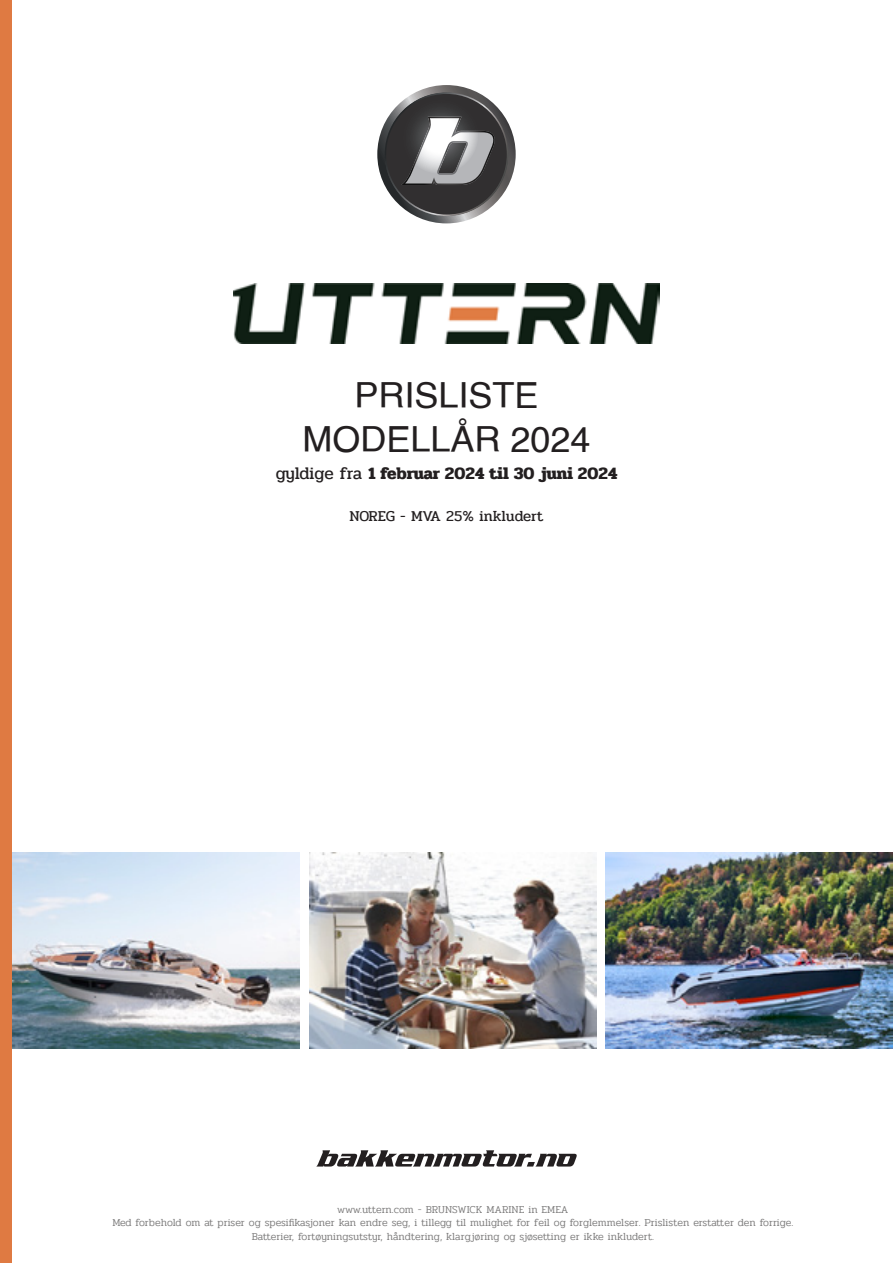
<style>
.page{position:relative;width:893px;height:1263px;background:#fff}
.page>*{position:absolute;margin:0;border:0;box-sizing:border-box;transform-origin:0 0}
.t1{font:36px/43.2px "Helvetica";color:#231f20;text-align:center}
.t2{font:700 17.25px "Pridi";color:#231f20}
.t3{font:15px "Pridi";color:#231f20}
.t4{font:300 10.5px/13.5px "Pridi";color:#7c7b7b;text-align:center}
.s1{font-weight:400}
</style>
<div class="page">
<div style="left:0;top:0;width:13px;height:1263px;background:#df7a42"></div>
<img style="left:234px;top:283px;width:425px;height:61px">
<img style="left:13px;top:853px;width:287px;height:195px">
<img style="left:309px;top:853px;width:287px;height:195px">
<img style="left:606px;top:853px;width:287px;height:195px">
<svg style="left:317px;top:1150px;width:260px;height:16px"></svg>
<svg style="left:377px;top:85px;width:139px;height:138px"></svg>
<svg style="left:385px;top:92px;width:123px;height:124px"></svg>
<h1 class="t1" style="left:302px;top:375px;width:290px">PRISLISTE<br>MODELLÅR 2024</h1>
<h2 class="t2" style="left:276px;top:460px;width:343px"><span class="s1">gyldige fra</span> 1 februar 2024 til 30 juni 2024</h2>
<h3 class="t3" style="left:350px;top:505px;width:195px">NOREG - MVA 25% inkludert</h3>
<p class="t4" style="left:112px;top:1203px;width:682px">www.uttern.com - BRUNSWICK MARINE in EMEA<br>Med forbehold om at priser og spesifikasjoner kan endre seg, i tillegg til mulighet for feil og forglemmelser. Prislisten erstatter den forrige.<br>Batterier, fortøyningsutstyr, håndtering, klargjøring og sjøsetting er ikke inkludert.</p>
</div>
